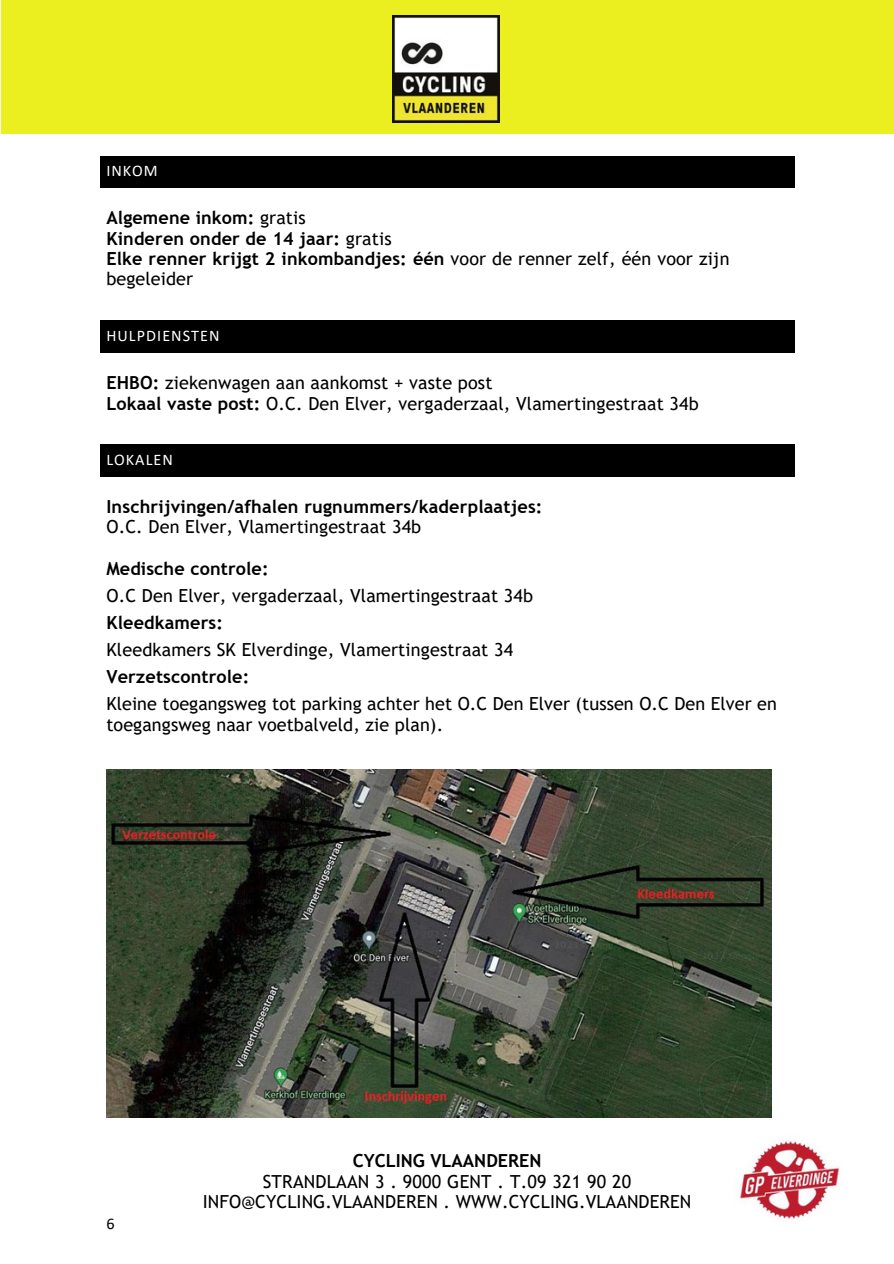
<style>
.page{position:relative;width:894px;height:1264px;background:#fff}
.page>*{position:absolute;margin:0;border:0;box-sizing:border-box;transform-origin:0 0}
.t1{font:18px/20.2px "Trebuchet MS";letter-spacing:.005em;color:#000}
.t2{font:700 18px/20.2px "Trebuchet MS";letter-spacing:.005em;color:#000}
.t3{font:16.2px "Calibri";letter-spacing:.065em;color:#fff}
.t4{font:16.2px "Calibri";color:#000}
.s1{font-weight:400}
.s2{font-weight:700}
</style>
<div class="page">
<div style="left:1px;top:0;width:892px;height:134px;background:#ebef20"></div>
<img style="left:392px;top:15px;width:107px;height:107px">
<img style="left:726px;top:1117px;width:114px;height:102px">
<div style="left:105px;top:160px;width:684px;height:24px;background:#000"></div>
<svg style="left:100px;top:156px;width:5px;height:4px"></svg>
<hr style="left:105px;top:156px;width:684px;height:4px;background:#000">
<svg style="left:789px;top:156px;width:5px;height:4px"></svg>
<svg style="left:100px;top:184px;width:5px;height:4px"></svg>
<hr style="left:105px;top:184px;width:684px;height:4px;background:#000">
<svg style="left:789px;top:184px;width:5px;height:4px"></svg>
<div style="left:100px;top:160px;width:5px;height:24px;background:#000"></div>
<div style="left:789px;top:160px;width:5px;height:24px;background:#000"></div>
<div style="left:105px;top:325px;width:684px;height:23px;background:#000"></div>
<svg style="left:100px;top:321px;width:5px;height:4px"></svg>
<hr style="left:105px;top:321px;width:684px;height:4px;background:#000">
<svg style="left:789px;top:321px;width:5px;height:4px"></svg>
<svg style="left:100px;top:348px;width:5px;height:5px"></svg>
<div style="left:105px;top:348px;width:684px;height:5px;background:#000"></div>
<svg style="left:789px;top:348px;width:5px;height:5px"></svg>
<div style="left:100px;top:325px;width:5px;height:23px;background:#000"></div>
<div style="left:789px;top:325px;width:5px;height:23px;background:#000"></div>
<div style="left:105px;top:448px;width:684px;height:24px;background:#000"></div>
<svg style="left:100px;top:444px;width:5px;height:4px"></svg>
<hr style="left:105px;top:444px;width:684px;height:4px;background:#000">
<svg style="left:789px;top:444px;width:5px;height:4px"></svg>
<svg style="left:100px;top:472px;width:5px;height:4px"></svg>
<hr style="left:105px;top:472px;width:684px;height:4px;background:#000">
<svg style="left:789px;top:472px;width:5px;height:4px"></svg>
<div style="left:100px;top:448px;width:5px;height:24px;background:#000"></div>
<div style="left:789px;top:448px;width:5px;height:24px;background:#000"></div>
<img style="left:106px;top:769px;width:665px;height:348px">
<p class="t3" style="left:106px;top:164px;width:53px">INKOM</p>
<p class="t2" style="left:106px;top:208px;width:624px">Algemene inkom: <span class="s1">gratis<br></span>Kinderen onder de 14 jaar: <span class="s1">gratis<br></span>Elke renner krijgt 2 inkombandjes: één <span class="s1">voor de renner zelf, één voor zijn begeleider</span></p>
<p class="t3" style="left:106px;top:329px;width:115px">HULPDIENSTEN</p>
<p class="t1" style="left:106px;top:373px;width:593px"><span class="s2">EHBO:</span> ziekenwagen aan aankomst + vaste post<br><span class="s2">Lokaal vaste post:</span> O.C. Den Elver, vergaderzaal, Vlamertingestraat 34b</p>
<p class="t3" style="left:106px;top:452px;width:68px">LOKALEN</p>
<p class="t2" style="left:106px;top:496px;width:437px">Inschrijvingen/afhalen rugnummers/kaderplaatjes:</p>
<p class="t1" style="left:106px;top:516px;width:316px">O.C. Den Elver, Vlamertingestraat 34b</p>
<p class="t2" style="left:106px;top:558px;width:164px">Medische controle:</p>
<p class="t1" style="left:106px;top:585px;width:428px">O.C Den Elver, vergaderzaal, Vlamertingestraat 34b</p>
<p class="t2" style="left:106px;top:612px;width:118px">Kleedkamers:</p>
<p class="t1" style="left:106px;top:639px;width:408px">Kleedkamers SK Elverdinge, Vlamertingestraat 34</p>
<p class="t2" style="left:106px;top:666px;width:144px">Verzetscontrole:</p>
<p class="t1" style="left:106px;top:692px;width:671px;line-height:21.3px">Kleine toegangsweg tot parking achter het O.C Den Elver (tussen O.C Den Elver en toegangsweg naar voetbalveld, zie plan).</p>
<p class="t4" style="left:106px;top:1216px;width:10px">6</p>
<p class="t2" style="left:353px;top:1150px;width:190px">CYCLING VLAANDEREN</p>
<p class="t1" style="left:203px;top:1171px;width:490px;text-align:center">STRANDLAAN 3 . 9000 GENT . T.09 321 90 20<br>INFO@CYCLING.VLAANDEREN . WWW.CYCLING.VLAANDEREN</p>
</div>
